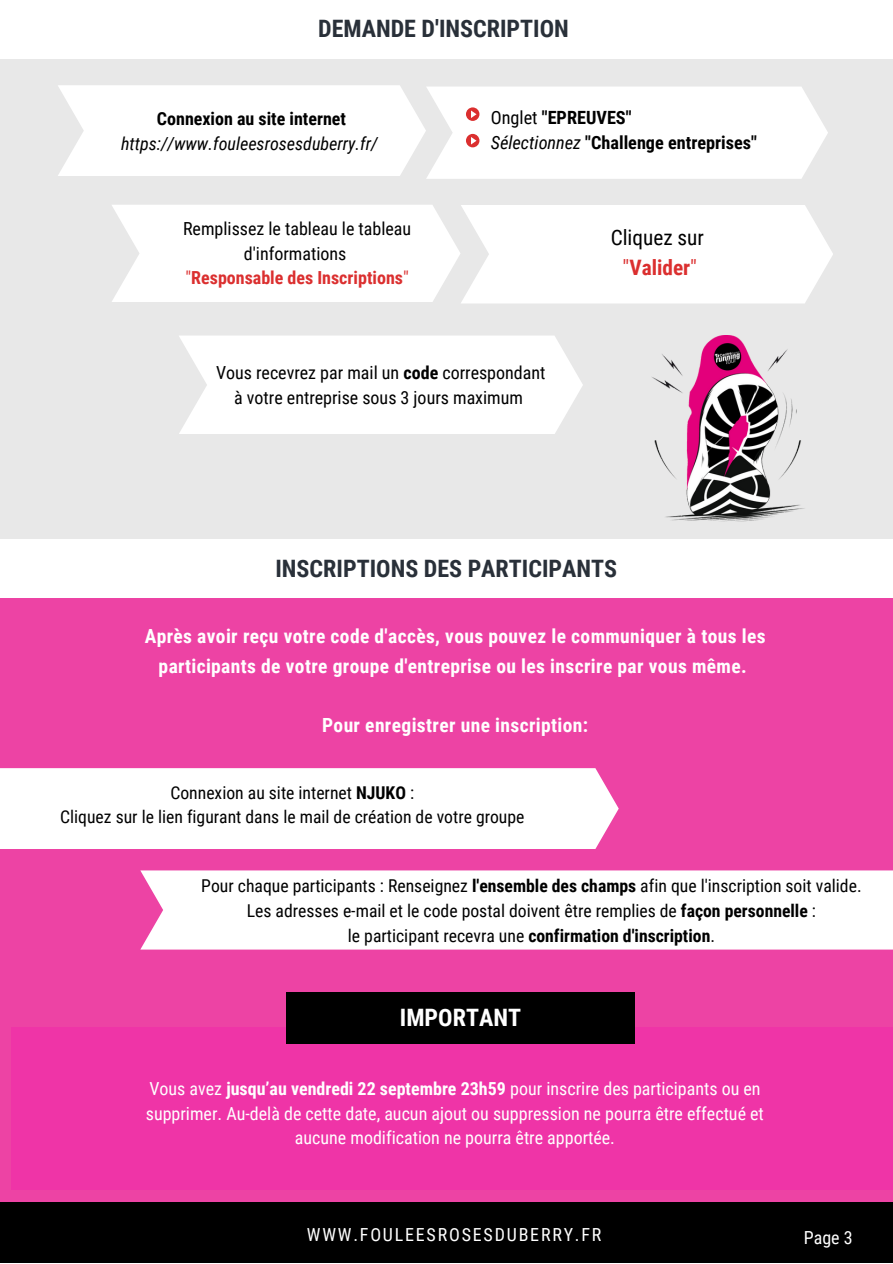
<style>
.page{position:relative;width:893px;height:1264px;background:#fff}
.page>*{position:absolute;margin:0;border:0;box-sizing:border-box;transform-origin:0 0}
.t1{font:700 24px "Roboto Condensed";color:#293039}
.t2{font:700 24px "Roboto Condensed";color:#fff}
.t3{font:21.3px "Roboto Condensed";color:#000}
.t4{font:700 21.3px "Roboto Condensed";color:#db2f2f}
.t5{font:700 19.5px/29.7px "Roboto Condensed";letter-spacing:.02em;color:#fff;text-align:center}
.t6{font:700 18.3px "Roboto Condensed";color:#000}
.t7{font:18px/24.8px "Roboto Condensed";color:#fff;text-align:center}
.t8{font:18px/24.8px "Roboto Condensed";color:#000;text-align:center}
.t9{font:italic 18px "Roboto Condensed";color:#000}
.t10{font:700 18px "Roboto Condensed";color:#db2f2f}
.t11{font:18px "Roboto Condensed";letter-spacing:.1em;color:#fff}
.t12{font:700 18px "Roboto Condensed";color:#000}
.t13{font:17.7px "Roboto Condensed";color:#000}
.t14{font:700 17.7px "Roboto Condensed";color:#000}
.s1{font-weight:400}
.s2{font-weight:400;font-style:italic}
.s3{font-weight:700}
</style>
<div class="page">
<div style="left:0;top:0;width:892px;height:1262px;background:#e8e8e8"></div>
<div style="left:0;top:1189px;width:892px;height:73px;background:#000"></div>
<div style="left:0;top:598px;width:892px;height:603px;background:#ed43a4"></div>
<div style="left:140px;top:870px;width:752px;height:79px;background:#fff"></div>
<div style="left:0;top:539px;width:892px;height:59px;background:#fff"></div>
<svg style="left:112px;top:205px;width:721px;height:98px;background:#fdfdfd"></svg>
<div style="left:0;top:0;width:892px;height:58px;background:#fff"></div>
<svg style="left:58px;top:85px;width:770px;height:94px;background:#fcfcfc"></svg>
<svg style="left:179px;top:336px;width:404px;height:98px;background:#fdfdfd"></svg>
<img style="left:652px;top:335px;width:153px;height:186px">
<div style="left:0;top:768px;width:618px;height:81px;background:#fff"></div>
<div style="left:11px;top:1026px;width:881px;height:163px;background:#ef34a7"></div>
<div style="left:286px;top:992px;width:349px;height:52px;background:#000"></div>
<p class="t1" style="left:318px;top:15px;width:252px">DEMANDE D'INSCRIPTION</p>
<p class="t12" style="left:157px;top:108px;width:190px">Connexion au site internet</p>
<p class="t9" style="left:121px;top:133px;width:258px">https://www.fouleesrosesduberry.fr/</p>
<p class="t8" style="left:183px;top:216px;width:230px">Remplissez le tableau le tableau d'informations</p>
<p class="t10" style="left:185px;top:268px;width:225px"><span class="s1">"</span>Responsable des Inscriptions<span class="s1">"</span></p>
<p class="t6" style="left:491px;top:107px;width:142px"><span class="s1">Onglet</span> "EPREUVES"</p>
<p class="t6" style="left:491px;top:132px;width:267px"><span class="s2">Sélectionnez</span> "Challenge entreprises"</p>
<p class="t3" style="left:610px;top:225px;width:95px">Cliquez sur</p>
<p class="t4" style="left:622px;top:255px;width:76px"><span class="s1">"</span>Valider<span class="s1">"</span></p>
<p class="t8" style="left:216px;top:360px;width:331px">Vous recevrez par mail un <span class="s3">code</span> correspondant à votre entreprise sous 3 jours maximum</p>
<p class="t1" style="left:275px;top:554px;width:343px">INSCRIPTIONS DES PARTICIPANTS</p>
<p class="t5" style="left:145px;top:621px;width:622px">Après avoir reçu votre code d'accès, vous pouvez le communiquer à tous les participants de votre groupe d'entreprise ou les inscrire par vous même.</p>
<p class="t5" style="left:322px;top:710px;width:267px">Pour enregistrer une inscription:</p>
<p class="t13" style="left:170px;top:782px;width:245px">Connexion au site internet <span class="s3">NJUKO</span> :</p>
<p class="t13" style="left:60px;top:807px;width:466px">Cliquez sur le lien figurant dans le mail de création de votre groupe</p>
<p class="t13" style="left:201px;top:875px;width:662px">Pour chaque participants : Renseignez <span class="s3">l'ensemble des champs</span> afin que l'inscription soit valide.</p>
<p class="t13" style="left:247px;top:900px;width:570px">Les adresses e-mail et le code postal doivent être remplies de <span class="s3">façon personnelle</span> :</p>
<p class="t14" style="left:348px;top:925px;width:368px"><span class="s1">le participant recevra une</span> confirmation d'inscription<span class="s1">.</span></p>
<p class="t2" style="left:400px;top:1003px;width:123px">IMPORTANT</p>
<p class="t7" style="left:146px;top:1076px;width:619px">Vous avez <span class="s3">jusqu’au vendredi 22 septembre 23h59</span> pour inscrire des participants ou en supprimer. Au-delà de cette date, aucun ajout ou suppression ne pourra être effectué et aucune modification ne pourra être apportée.</p>
<p class="t11" style="left:307px;top:1224px;width:296px">WWW.FOULEESROSESDUBERRY.FR</p>
<p class="t7" style="left:803px;top:1225px;width:50px">Page 3</p>
</div>
